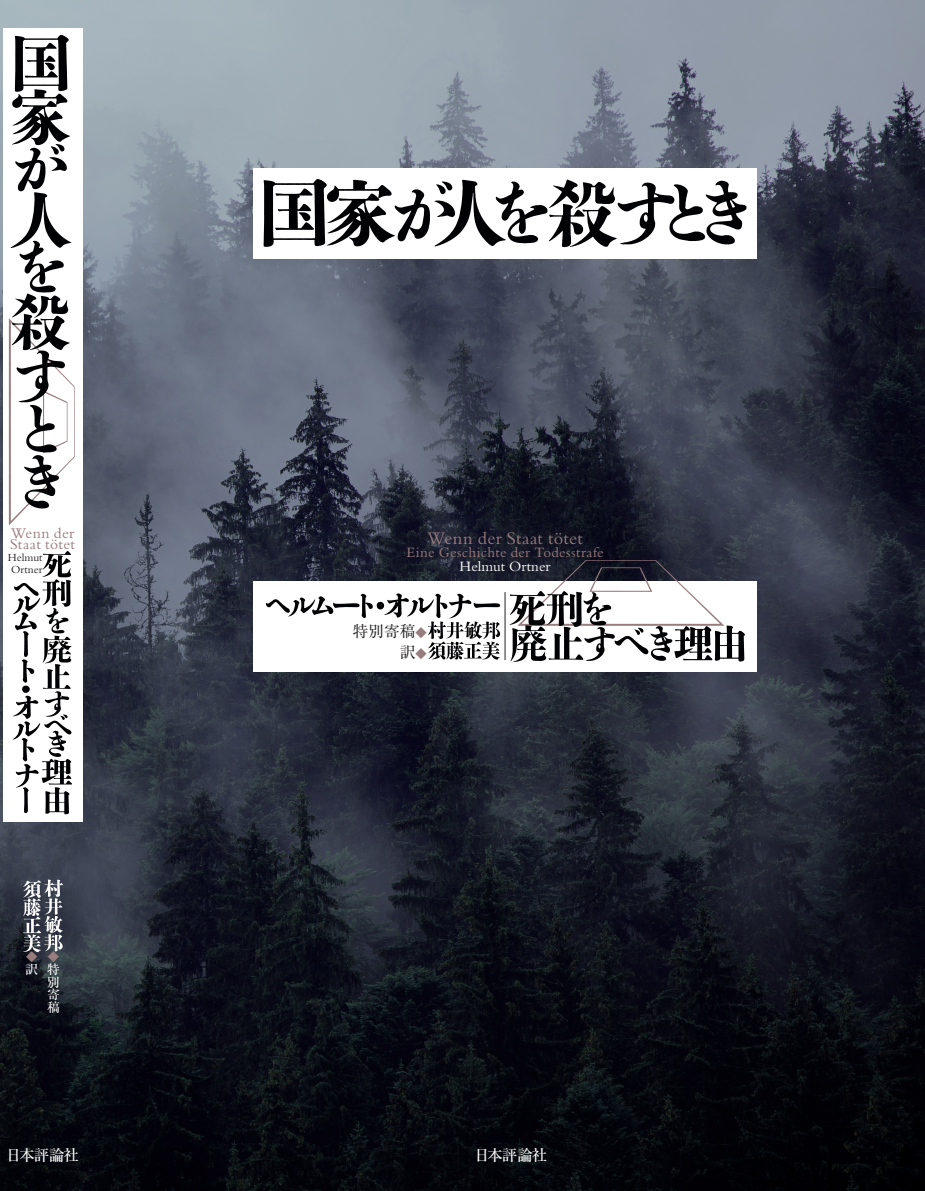
<style>
.page{position:relative;width:925px;height:1191px;background:#fff}
.page>*{position:absolute;margin:0;border:0;box-sizing:border-box;transform-origin:0 0}
.t1{font:18.4px "Bembo";letter-spacing:.015em;color:#987c7e}
.t2{font:15.6px/11.4px "Bembo";letter-spacing:.02em;color:#987c7e}
.t3{font:500 15.6px "Ryumin Pr 5";letter-spacing:-.06em;color:#fff}
.t4{font:15.6px "Ryumin Pr 5";color:#231f20}
.t5{font:14.8px "Bembo";letter-spacing:.02em;color:#987c7e}
.t6{font:14.8px "Bembo";color:#fff}
.t7{font:500 12.8px/12.8px "Ryumin Pr 5";color:#fff;text-align:justify}
.t8{font:11.4px/11.4px "Bembo";color:#231f20}
.t9{font:11.4px "Ryumin Pr 5";color:#987c7e}
.t10{font:500 11.4px "Ryumin Pr 5";color:#987c7e}
</style>
<div class="page">
<img style="left:0;top:0;width:924px;height:1191px">
<img style="left:256px;top:168px;width:500px;height:91px">
<div style="left:253px;top:581px;width:503px;height:90px;background:#fff"></div>
<img style="left:266px;top:593px;width:234px;height:26px">
<img style="left:428px;top:621px;width:72px;height:18px">
<img style="left:428px;top:641px;width:72px;height:19px">
<img style="left:500px;top:551px;width:227px;height:128px">
<img style="left:501px;top:624px;width:244px;height:45px">
<img style="left:505px;top:584px;width:110px;height:45px">
<img style="left:44px;top:877px;width:20px;height:77px">
<img style="left:22px;top:878px;width:19px;height:77px">
<div style="left:3px;top:28px;width:79px;height:794px;background:#fff"></div>
<img style="left:12px;top:582px;width:28px;height:232px">
<img style="left:40px;top:551px;width:32px;height:264px">
<img style="left:0;top:301px;width:84px;height:227px">
<img style="left:10px;top:35px;width:64px;height:493px">
<p class="t2" style="left:10px;top:527px;width:66px">Wenn der<br>Staat tötet</p>
<p class="t8" style="left:8px;top:552px;width:36px">Helmut<br>Ortner</p>
<p class="t10" style="left:26px;top:948px;width:13px">◆</p>
<p class="t7" style="left:25px;top:961px;width:14px">訳</p>
<p class="t10" style="left:48px;top:948px;width:13px">◆</p>
<p class="t7" style="left:47px;top:961px;width:14px">特別寄稿</p>
<p class="t3" style="left:6px;top:1142px;width:75px">日本評論社</p>
<p class="t1" style="left:427px;top:527px;width:157px">Wenn der Staat tötet</p>
<p class="t6" style="left:459px;top:557px;width:92px">Helmut Ortner</p>
<p class="t5" style="left:406px;top:544px;width:199px">Eine Geschichte der Todesstrafe</p>
<p class="t4" style="left:353px;top:619px;width:64px">特別寄稿</p>
<p class="t9" style="left:415px;top:623px;width:13px">◆</p>
<p class="t4" style="left:399px;top:640px;width:17px">訳</p>
<p class="t9" style="left:415px;top:644px;width:13px">◆</p>
<p class="t3" style="left:474px;top:1142px;width:75px">日本評論社</p>
</div>
